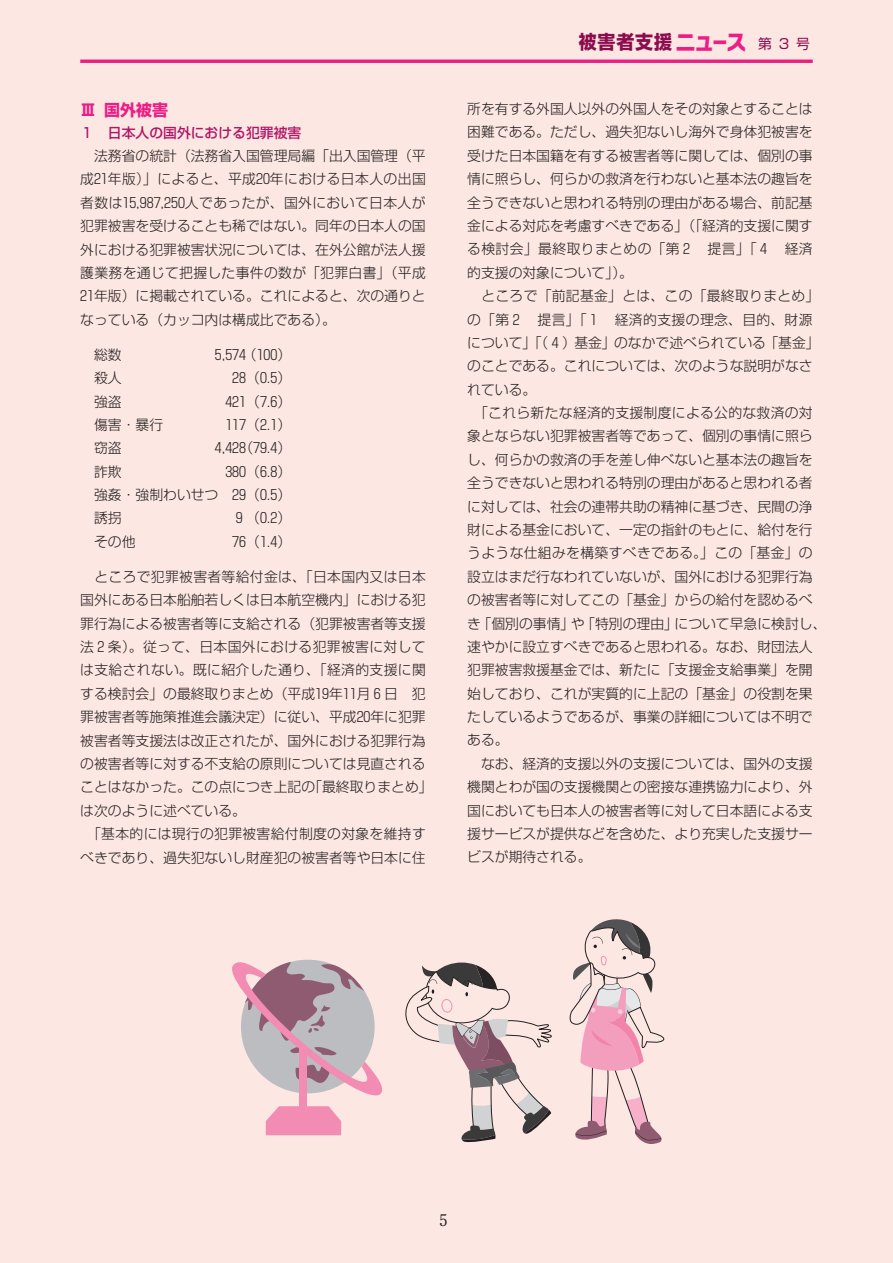
<style>
.page{position:relative;width:893px;height:1263px;background:#fde7e2}
.page>*{position:absolute;margin:0;border:0;box-sizing:border-box;transform-origin:0 0}
.t1{font:700 18.9px "Shin Go Pro";letter-spacing:.05em;color:#8c0c4d;scale:.95 1}
.t2{font:700 15.9px "Shin Go Pro";color:#ed1d86}
.t3{font:700 15.9px "Futo Min A101 Pro";color:#231f20}
.t4{font:300 13.8px/23.4px "Shin Go Pro";color:#231f20;text-align:justify}
.t5{font:500 13.8px "Shin Go Pro";color:#b11668}
.s1{font-family:"Typelabo N Std";font-weight:800;font-size:20.55px;color:#ed1d86}
.s2{font-weight:400;font-size:13.8px;color:#8c0c51}
</style>
<div class="page">
<hr style="left:80px;top:60px;width:733px;height:3px;background:#ed1d86">
<svg style="left:226px;top:960px;width:159px;height:175px;background:#d6b8c0"></svg>
<div style="left:300px;top:1047px;width:7px;height:81px;background:#f38cb2"></div>
<svg style="left:568px;top:917px;width:98px;height:228px;background:#e5c6c9"></svg>
<svg style="left:399px;top:962px;width:154px;height:183px;background:#dcc8c6"></svg>
<p class="t2" style="left:80px;top:97px;width:89px">Ⅲ　国外被害</p>
<p class="t5" style="left:84px;top:121px;width:219px">1 　日本人の国外における犯罪被害</p>
<p class="t4" style="left:80px;top:142px;width:347px">　法務省の統計（法務省入国管理局編「出入国管理（平成21年版）」によると、平成20年における日本人の出国者数は15,987,250人であったが、国外において日本人が犯罪被害を受けることも稀ではない。同年の日本人の国外における犯罪被害状況については、在外公館が法人援護業務を通じて把握した事件の数が「犯罪白書」（平成21年版）に掲載されている。これによると、次の通りとなっている（カッコ内は構成比である）。</p>
<p class="t4" style="left:94px;top:341px;width:29px">総数</p>
<p class="t4" style="left:215px;top:341px;width:78px">5,574（100）</p>
<p class="t4" style="left:94px;top:364px;width:29px">殺人</p>
<p class="t4" style="left:232px;top:364px;width:60px">28（0.5）</p>
<p class="t4" style="left:94px;top:388px;width:29px">強盗</p>
<p class="t4" style="left:225px;top:388px;width:67px">421（7.6）</p>
<p class="t4" style="left:94px;top:411px;width:71px">傷害・暴行</p>
<p class="t4" style="left:225px;top:411px;width:67px">117（2.1）</p>
<p class="t4" style="left:94px;top:435px;width:29px">窃盗</p>
<p class="t4" style="left:215px;top:435px;width:78px">4,428（79.4）</p>
<p class="t4" style="left:94px;top:458px;width:29px">詐欺</p>
<p class="t4" style="left:94px;top:458px;width:199px;text-indent:131px">380（6.8）強姦・強制わいせつ 29（0.5）誘拐</p>
<p class="t4" style="left:236px;top:505px;width:57px">9 （0.2）</p>
<p class="t4" style="left:94px;top:528px;width:43px">その他</p>
<p class="t4" style="left:232px;top:528px;width:60px">76（1.4）</p>
<p class="t4" style="left:80px;top:563px;width:354px;text-align:left">　ところで犯罪被害者等給付金は、「日本国内又は日本国外にある日本船舶若しくは日本航空機内」における犯罪行為による被害者等に支給される（犯罪被害者等支援法 2 条）。従って、日本国外における犯罪被害に対しては支給されない。既に紹介した通り、「経済的支援に関する検討会」の最終取りまとめ（平成19年11月 6 日　犯罪被害者等施策推進会議決定）に従い、平成20年に犯罪被害者等支援法は改正されたが、国外における犯罪行為の被害者等に対する不支給の原則については見直されることはなかった。この点につき上記の「最終取りまとめ」は次のように述べている。<br>　「基本的には現行の犯罪被害給付制度の対象を維持すべきであり、過失犯ないし財産犯の被害者等や日本に住</p>
<h1 class="t1" style="left:579px;top:27px;width:245px">被害者支援<span class="s1">ニュース</span> <span class="s2">第 3 号</span></h1>
<p class="t4" style="left:467px;top:95px;width:361px;text-align:left">所を有する外国人以外の外国人をその対象とすることは困難である。ただし、過失犯ないし海外で身体犯被害を受けた日本国籍を有する被害者等に関しては、個別の事情に照らし、何らかの救済を行わないと基本法の趣旨を全うできないと思われる特別の理由がある場合、前記基金による対応を考慮すべきである」（「経済的支援に関する検討会」最終取りまとめの「第 2 　提言」「 4 　経済的支援の対象について」）。<br>　ところで「前記基金」とは、この「最終取りまとめ」の「第 2 　提言」「 1 　経済的支援の理念、目的、財源について」「（ 4 ）基金」のなかで述べられている「基金」のことである。これについては、次のような説明がなされている。<br>　「これら新たな経済的支援制度による公的な救済の対象とならない犯罪被害者等であって、個別の事情に照らし、何らかの救済の手を差し伸べないと基本法の趣旨を全うできないと思われる特別の理由があると思われる者に対しては、社会の連帯共助の精神に基づき、民間の浄財による基金において、一定の指針のもとに、給付を行うような仕組みを構築すべきである。」この「基金」の設立はまだ行なわれていないが、国外における犯罪行為の被害者等に対してこの「基金」からの給付を認めるべき「個別の事情」や「特別の理由」について早急に検討し、速やかに設立すべきであると思われる。なお、財団法人犯罪被害救援基金では、新たに「支援金支給事業」を開始しており、これが実質的に上記の「基金」の役割を果たしているようであるが、事業の詳細については不明である。<br>　なお、経済的支援以外の支援については、国外の支援機関とわが国の支援機関との密接な連携協力により、外国においても日本人の被害者等に対して日本語による支援サービスが提供などを含めた、より充実した支援サービスが期待される。</p>
<p class="t3" style="left:439px;top:1207px;width:10px">5</p>
</div>
